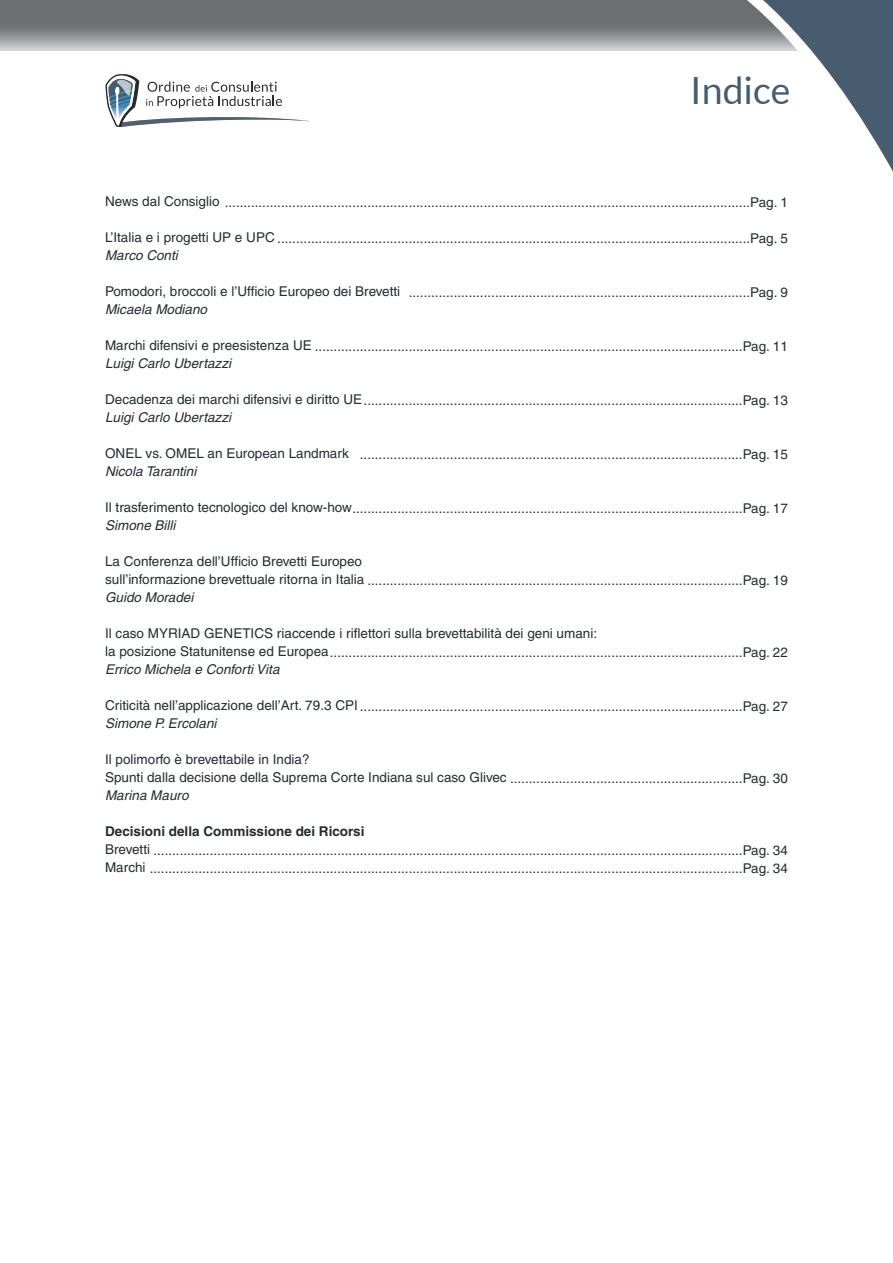
<style>
.page{position:relative;width:893px;height:1263px;background:#fff}
.page>*{position:absolute;margin:0;border:0;box-sizing:border-box;transform-origin:0 0}
.t1{font:37.5px "Lato";color:#475c6e}
.t2{font:13.5px/18px "Helvetica";color:#262b30}
.t3{font:italic 13.5px "Helvetica";color:#262b30}
.t4{font:700 13.5px "Helvetica";color:#262b30}
</style>
<div class="page">
<svg style="left:106px;top:74px;width:203px;height:53px"></svg>
<svg style="left:0;top:0;width:711px;height:51px;background:#858689"></svg>
<svg style="left:711px;top:0;width:182px;height:172px"></svg>
<h1 class="t1" style="left:690px;top:69px;width:102px">Indice</h1>
<p class="t2" style="left:105px;top:193px;width:684px">News dal Consiglio ............................................................................................................................................Pag. 1</p>
<p class="t2" style="left:105px;top:229px;width:684px">L’Italia e i progetti UP e UPC ..............................................................................................................................Pag. 5</p>
<p class="t3" style="left:105px;top:247px;width:74px">Marco Conti</p>
<p class="t2" style="left:105px;top:282px;width:297px">Pomodori, broccoli e l’Ufficio Europeo dei Brevetti</p>
<p class="t3" style="left:105px;top:301px;width:104px">Micaela Modiano</p>
<p class="t2" style="left:409px;top:283px;width:381px">...........................................................................................Pag. 9</p>
<p class="t2" style="left:105px;top:337px;width:684px">Marchi difensivi e preesistenza UE ..................................................................................................................Pag. 11</p>
<p class="t3" style="left:105px;top:355px;width:128px">Luigi Carlo Ubertazzi</p>
<p class="t2" style="left:105px;top:391px;width:684px">Decadenza dei marchi difensivi e diritto UE.....................................................................................................Pag. 13</p>
<p class="t3" style="left:105px;top:409px;width:128px">Luigi Carlo Ubertazzi</p>
<p class="t2" style="left:105px;top:444px;width:245px">ONEL vs. OMEL an European Landmark</p>
<p class="t3" style="left:105px;top:463px;width:93px">Nicola Tarantini</p>
<p class="t2" style="left:360px;top:445px;width:429px">......................................................................................................Pag. 15</p>
<p class="t2" style="left:105px;top:499px;width:684px">Il trasferimento tecnologico del know-how........................................................................................................Pag. 17</p>
<p class="t3" style="left:105px;top:517px;width:72px">Simone Billi</p>
<p class="t2" style="left:105px;top:552px;width:258px">La Conferenza dell’Ufficio Brevetti Europeo</p>
<p class="t3" style="left:105px;top:589px;width:90px">Guido Moradei</p>
<p class="t2" style="left:105px;top:624px;width:494px">Il caso MYRIAD GENETICS riaccende i riflettori sulla brevettabilità dei geni umani:</p>
<p class="t3" style="left:105px;top:661px;width:176px">Errico Michela e Conforti Vita</p>
<p class="t2" style="left:105px;top:571px;width:684px">sull’informazione brevettuale ritorna in Italia ....................................................................................................Pag. 19</p>
<p class="t2" style="left:105px;top:643px;width:684px">la posizione Statunitense ed Europea..............................................................................................................Pag. 22</p>
<p class="t2" style="left:105px;top:697px;width:684px">Criticità nell’applicazione dell’Art. 79.3 CPI......................................................................................................Pag. 27</p>
<p class="t3" style="left:105px;top:715px;width:113px">Simone P. Ercolani</p>
<p class="t2" style="left:105px;top:750px;width:206px">Il polimorfo è brevettabile in India?</p>
<p class="t3" style="left:105px;top:787px;width:85px">Marina Mauro</p>
<p class="t4" style="left:105px;top:823px;width:261px">Decisioni della Commissione dei Ricorsi</p>
<p class="t2" style="left:105px;top:769px;width:684px">Spunti dalla decisione della Suprema Corte Indiana sul caso Glivec ..............................................................Pag. 30</p>
<p class="t2" style="left:105px;top:841px;width:684px">Brevetti .............................................................................................................................................................Pag. 34<br>Marchi ..............................................................................................................................................................Pag. 34</p>
</div>
